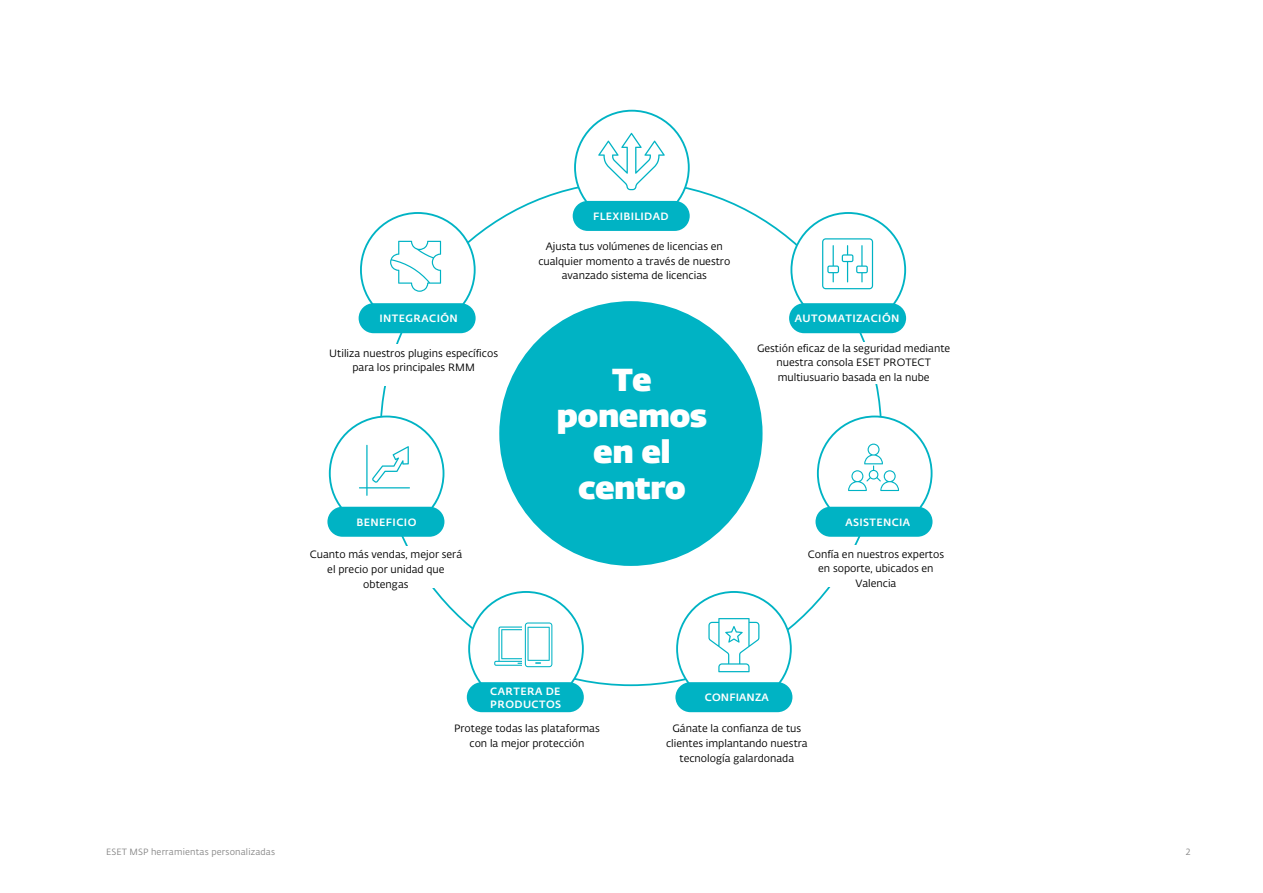
<style>
.page{position:relative;width:1263px;height:893px;background:#fff}
.page>*{position:absolute;margin:0;border:0;box-sizing:border-box;transform-origin:0 0}
.t1{font:800 31.5px/36px "Fedra Sans Dis Std";color:#fff;text-align:center}
.t2{font:10.5px/14.7px "Fedra Sans Alt Pro Book LF";color:#000;text-align:center}
.t3{font:10.5px/12.6px "Fedra Sans Alt Pro Med LF";letter-spacing:.04em;color:#fff}
.t4{font:10.5px "Fedra Sans Alt Pro Med LF";letter-spacing:.01em;color:#fff}
.t5{font:9px "Fedra Sans Alt Pro Book LF";letter-spacing:.02em;color:#878787}
</style>
<div class="page">
<div style="left:499px;top:301px;width:263px;height:265px;background:#00b3c4;border-radius:50%"></div>
<div style="left:467px;top:682px;width:117px;height:30px;background:#00b3c4;border-radius:15px"></div>
<svg style="left:494px;top:622px;width:58px;height:45px"></svg>
<div style="left:675px;top:682px;width:117px;height:30px;background:#00b3c4;border-radius:15px"></div>
<svg style="left:708px;top:618px;width:51px;height:54px"></svg>
<div style="left:327px;top:507px;width:117px;height:30px;background:#00b3c4;border-radius:15px"></div>
<svg style="left:359px;top:445px;width:51px;height:51px"></svg>
<div style="left:789px;top:303px;width:117px;height:30px;background:#00b3c4;border-radius:15px"></div>
<svg style="left:822px;top:238px;width:51px;height:51px"></svg>
<div style="left:359px;top:303px;width:117px;height:30px;background:#00b3c4;border-radius:15px"></div>
<svg style="left:390px;top:241px;width:51px;height:51px"></svg>
<div style="left:815px;top:507px;width:117px;height:30px;background:#00b3c4;border-radius:15px"></div>
<svg style="left:848px;top:444px;width:51px;height:47px"></svg>
<div style="left:573px;top:201px;width:117px;height:30px;background:#00b3c4;border-radius:15px"></div>
<svg style="left:598px;top:133px;width:67px;height:57px"></svg>
<p class="t3" style="left:593px;top:210px;width:77px">FLEXIBILIDAD</p>
<p class="t2" style="left:538px;top:238px;width:193px">Ajusta tus volúmenes de licencias en cualquier momento a través de nuestro avanzado sistema de licencias</p>
<p class="t3" style="left:379px;top:312px;width:80px">INTEGRACIÓN</p>
<p class="t3" style="left:795px;top:312px;width:106px">AUTOMATIZACIÓN</p>
<p class="t2" style="left:329px;top:345px;width:170px">Utiliza nuestros plugins específicos para los principales RMM</p>
<h1 class="t1" style="left:557px;top:360px;width:152px">Te ponemos en el centro</h1>
<p class="t2" style="left:757px;top:340px;width:195px">Gestión eficaz de la seguridad mediante nuestra consola ESET PROTECT multiusuario basada en la nube</p>
<p class="t3" style="left:356px;top:515px;width:61px">BENEFICIO</p>
<p class="t3" style="left:845px;top:515px;width:66px">ASISTENCIA</p>
<p class="t2" style="left:310px;top:547px;width:154px">Cuanto más vendas, mejor será el precio por unidad que obtengas</p>
<p class="t2" style="left:808px;top:546px;width:138px">Confía en nuestros expertos en soporte, ubicados en<br>Valencia</p>
<p class="t5" style="left:106px;top:846px;width:171px">ESET MSP herramientas personalizadas</p>
<p class="t3" style="left:490px;top:685px;width:72px">CARTERA DE<br>PRODUCTOS</p>
<p class="t4" style="left:705px;top:689px;width:66px">CONFIANZA</p>
<p class="t2" style="left:666px;top:721px;width:143px">Gánate la confianza de tus clientes implantando nuestra tecnología galardonada</p>
<p class="t2" style="left:454px;top:721px;width:147px">Protege todas las plataformas con la mejor protección</p>
<p class="t5" style="left:1186px;top:846px;width:6px">2</p>
</div>
